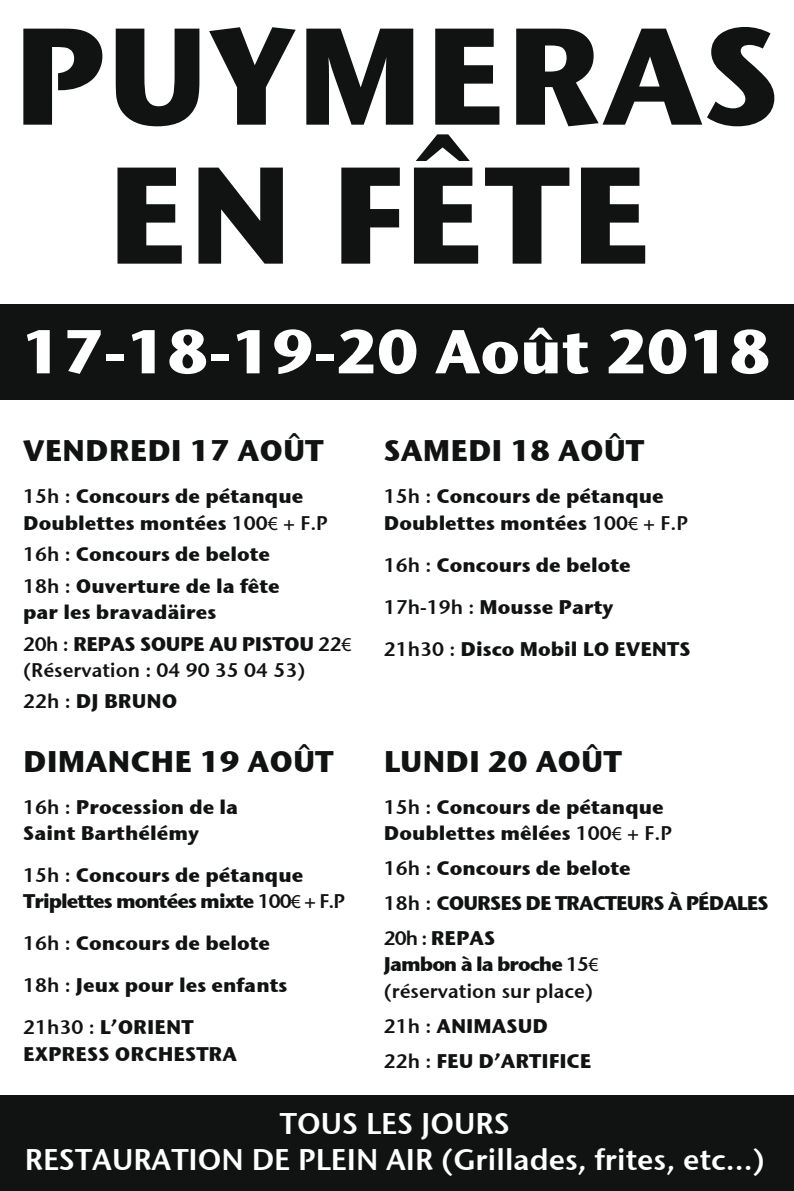
<style>
.page{position:relative;width:794px;height:1191px;background:#fff}
.page>*{position:absolute;margin:0;border:0;box-sizing:border-box;transform-origin:0 0}
.t1{font:700 137.2px/138.9px "Stone Sans ITC";color:#111212;text-align:center}
.t2{font:700 61.74px "Stone Sans ITC";color:#fff}
.t3{font:29.78px/35.7px "Stone Sans Sem ITCTT Semi";color:#fff;text-align:center}
.t4{font:700 29.75px "Stone Sans ITC";color:#111212}
.t5{font:700 19.67px/26.2px "Stone Sans ITC";color:#111212}
.t6{font:700 19.67px/35px "Stone Sans ITC";letter-spacing:-.05em;color:#111212}
.t7{font:19.67px "Stone Sans Sem ITCTT Semi";color:#111212}
.s1{font-family:"Stone Sans Sem ITCTT Semi";font-weight:400}
.s2{font-family:"Myriad Pro";font-weight:400}
</style>
<div class="page">
<div style="left:0;top:304px;width:794px;height:96px;background:#111212"></div>
<div style="left:0;top:1095px;width:794px;height:96px;background:#111212"></div>
<h1 class="t1" style="left:12px;top:-1px;width:770px">PUYMERAS<br>EN FÊTE</h1>
<h2 class="t2" style="left:21px;top:297px;width:751px">17-18-19-20 Août 2018</h2>
<h3 class="t4" style="left:23px;top:424px;width:302px">VENDREDI 17 AOÛT</h3>
<p class="t5" style="left:23px;top:482px;width:306px"><span class="s1">15h :</span> Concours de pétanque<br>Doublettes montées <span class="s1">100</span><span class="s2">€</span> <span class="s1">+ F.P</span></p>
<p class="t5" style="left:23px;top:537px;width:258px;line-height:31.5px"><span class="s1">16h :</span> Concours de belote<br><span class="s1">18h :</span> Ouverture de la fête</p>
<p class="t5" style="left:23px;top:595px;width:330px;line-height:31.5px">par les bravadäires<br><span class="s1">20h :</span> REPAS SOUPE AU PISTOU <span class="s1">22</span><span class="s2">€</span></p>
<p class="t7" style="left:23px;top:653px;width:284px">(Réservation : 04 90 35 04 53)</p>
<p class="t5" style="left:23px;top:687px;width:156px"><span class="s1">22h :</span> DJ BRUNO</p>
<h3 class="t4" style="left:23px;top:735px;width:312px">DIMANCHE 19 AOÛT</h3>
<p class="t5" style="left:23px;top:792px;width:217px"><span class="s1">16h :</span> Procession de la<br>Saint Barthélémy</p>
<p class="t6" style="left:23px;top:860px;width:323px;line-height:26.2px"><span class="s1">15h :</span> Concours de pétanque<br>Triplettes montées mixte <span class="s1">100</span><span class="s2">€</span> <span class="s1">+ F.P</span></p>
<p class="t5" style="left:23px;top:921px;width:266px;line-height:42px"><span class="s1">16h :</span> Concours de belote<br><span class="s1">18h :</span> Jeux pour les enfants<br><span class="s1">21h30 :</span> L’ORIENT</p>
<p class="t5" style="left:23px;top:1039px;width:215px">EXPRESS ORCHESTRA</p>
<h3 class="t4" style="left:384px;top:424px;width:262px">SAMEDI 18 AOÛT</h3>
<p class="t5" style="left:384px;top:482px;width:306px"><span class="s1">15h :</span> Concours de pétanque<br>Doublettes montées <span class="s1">100</span><span class="s2">€</span> <span class="s1">+ F.P</span></p>
<p class="t5" style="left:384px;top:542px;width:308px;line-height:42px"><span class="s1">16h :</span> Concours de belote<br><span class="s1">17h-19h :</span> Mousse Party<br><span class="s1">21h30 :</span> Disco Mobil LO EVENTS</p>
<h3 class="t4" style="left:384px;top:735px;width:239px">LUNDI 20 AOÛT</h3>
<p class="t5" style="left:384px;top:792px;width:290px"><span class="s1">15h :</span> Concours de pétanque<br>Doublettes mêlées <span class="s1">100</span><span class="s2">€</span> <span class="s1">+ F.P</span></p>
<p class="t6" style="left:384px;top:849px;width:386px"><span class="s1">16h :</span> Concours de belote<br><span class="s1">18h :</span> COURSES DE TRACTEURS À PÉDALES<br><span class="s1">20h :</span> REPAS</p>
<p class="t6" style="left:384px;top:945px;width:216px">Jambon à la broche <span class="s1">15</span><span class="s2">€</span></p>
<p class="t7" style="left:384px;top:974px;width:211px">(réservation sur place)</p>
<p class="t5" style="left:384px;top:1007px;width:209px;line-height:35px"><span class="s1">21h :</span> ANIMASUD<br><span class="s1">22h :</span> FEU D’ARTIFICE</p>
<h3 class="t3" style="left:25px;top:1103px;width:742px">TOUS LES JOURS<br>RESTAURATION DE PLEIN AIR (Grillades, frites, etc...)</h3>
</div>
